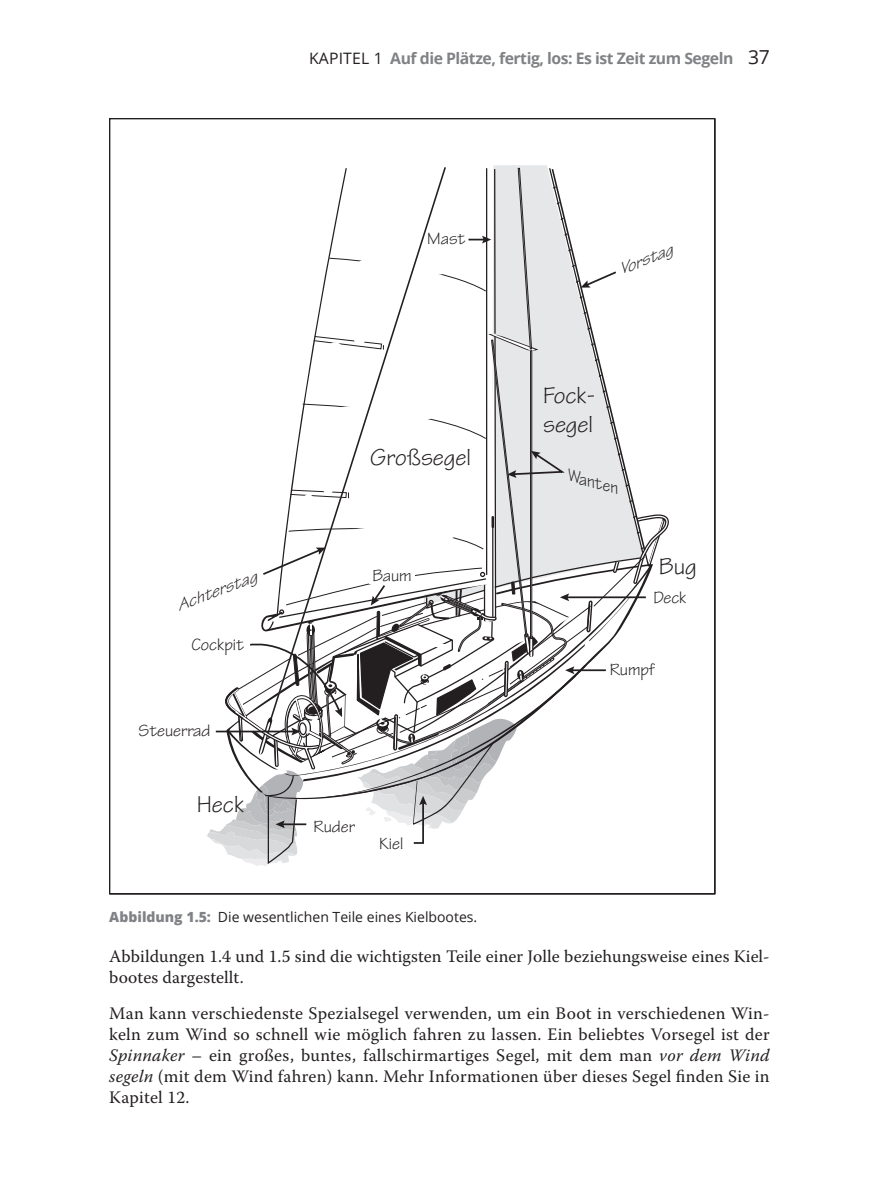
<style>
.page{position:relative;width:874px;height:1191px;background:#fff}
.page>*{position:absolute;margin:0;border:0;box-sizing:border-box;transform-origin:0 0}
.t1{font:24.5px/29.4px "Tekton Pro";color:#231f20}
.t2{font:italic 17.68px "Tekton Pro";color:#231f20}
.t3{font:17.5px/21px "Warnock Pro";letter-spacing:.005em;color:#231f20}
.t4{font:17.5px "Tekton Pro";color:#231f20}
.t5{font:italic 17.15px "Tekton Pro";color:#231f20;scale:1.04 1}
.t6{font:700 15.75px "Open Sans";letter-spacing:-.03em;color:#808285}
.t7{font:14px "Open Sans";color:#231f20}
.s1{font-weight:400;color:#231f20}
.s2{font-weight:400;font-size:19.25px;color:#231f20}
.s3{font-weight:800;color:#808285}
.s4{font-style:italic}
</style>
<div class="page">
<svg style="left:109px;top:118px;width:606px;height:776px"></svg>
<p class="t6" style="left:309px;top:48px;width:462px"><span class="s1">KAPITEL 1</span> Auf die Plätze, fertig, los: Es ist Zeit zum Segeln <span class="s2">37</span></p>
<p class="t4" style="left:427px;top:228px;width:40px">Mast</p>
<p class="t5" style="left:174px;top:596px;width:82px;rotate:-21deg">Achterstag</p>
<p class="t4" style="left:191px;top:634px;width:54px">Cockpit</p>
<p class="t4" style="left:138px;top:720px;width:73px">Steuerrad</p>
<h1 class="t1" style="left:197px;top:790px;width:49px">Heck</h1>
<h1 class="t1" style="left:370px;top:443px;width:102px">Großsegel</h1>
<p class="t4" style="left:372px;top:566px;width:41px">Baum</p>
<p class="t4" style="left:313px;top:816px;width:43px">Ruder</p>
<p class="t4" style="left:379px;top:833px;width:25px">Kiel</p>
<p class="t7" style="left:109px;top:907px;width:369px"><span class="s3">Abbildung 1.5:</span> Die wesentlichen Teile eines Kielbootes.</p>
<p class="t5" style="left:615px;top:260px;width:55px;rotate:-21deg">Vorstag</p>
<h1 class="t1" style="left:543px;top:381px;width:53px">Fock&shy;segel</h1>
<p class="t2" style="left:572px;top:465px;width:54px;rotate:16deg">Wanten</p>
<h1 class="t1" style="left:658px;top:552px;width:39px">Bug</h1>
<p class="t4" style="left:653px;top:587px;width:35px">Deck</p>
<p class="t4" style="left:609px;top:659px;width:47px">Rumpf</p>
<p class="t3" style="left:109px;top:946px;width:661px">Abbildungen 1.4 und 1.5 sind die wichtigsten Teile einer Jolle beziehungsweise eines Kiel&shy;bootes dargestellt.</p>
<p class="t3" style="left:109px;top:1002px;width:661px;text-align:justify">Man kann verschiedenste Spezialsegel verwenden, um ein Boot in verschiedenen Win&shy;keln zum Wind so schnell wie möglich fahren zu lassen. Ein beliebtes Vorsegel ist der <span class="s4">Spinnaker</span> – ein großes, buntes, fallschirmartiges Segel, mit dem man <span class="s4">vor dem Wind segeln</span> (mit dem Wind fahren) kann. Mehr Informationen über dieses Segel finden Sie in Kapitel 12.</p>
</div>
